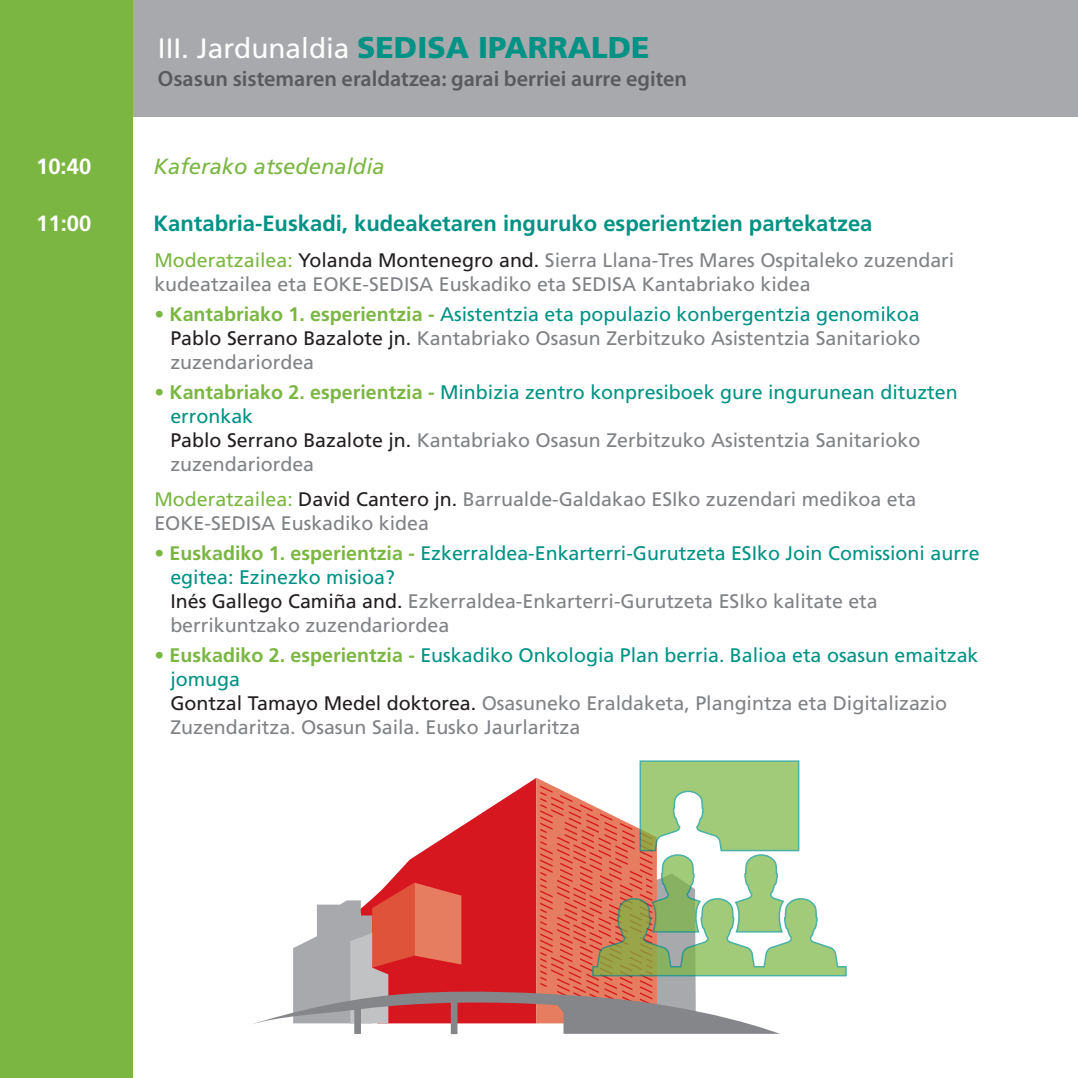
<style>
.page{position:relative;width:1078px;height:1078px;background:#fff}
.page>*{position:absolute;margin:0;border:0;box-sizing:border-box;transform-origin:0 0}
.t1{font:28px "Frutiger";color:#fff}
.t2{font:700 22px "Frutiger";color:#009284}
.t3{font:600 22px "Myriad Pro";color:#5a5a5d}
.t4{font:italic 22px "Frutiger";color:#7bb642}
.t5{font:700 22px "Frutiger";color:#fff}
.t6{font:19.6px/24px "Frutiger";color:#808285}
.t7{font:19.6px/24px "Frutiger";color:#009284}
.s1{font-weight:900;font-size:30px;color:#009284}
.s2{color:#7bb642}
.s3{color:#231f20}
.s4{font-weight:700;color:#7bb642}
.s5{color:#009284}
.s6{color:#808285}
</style>
<div class="page">
<div style="left:1px;top:0;width:1076px;height:117px;background:#a8a9ad"></div>
<div style="left:0;top:0;width:132px;height:1077px;background:#7bb642"></div>
<svg style="left:253px;top:777px;width:526px;height:256px"></svg>
<svg style="left:592px;top:760px;width:254px;height:216px"></svg>
<h1 class="t1" style="left:158px;top:31px;width:493px">III. Jardunaldia <span class="s1">SEDISA IPARRALDE</span></h1>
<p class="t3" style="left:158px;top:64px;width:530px">Osasun sistemaren eraldatzea: garai berriei aurre egiten</p>
<p class="t5" style="left:36px;top:154px;width:57px">10:40</p>
<p class="t4" style="left:153px;top:154px;width:233px">Kaferako atsedenaldia</p>
<p class="t5" style="left:36px;top:210px;width:57px">11:00</p>
<p class="t2" style="left:153px;top:210px;width:720px">Kantabria-Euskadi, kudeaketaren inguruko esperientzien partekatzea</p>
<p class="t6" style="left:154px;top:248px;width:801px"><span class="s2">Moderatzailea:</span> <span class="s3">Yolanda Montenegro and.</span> Sierra Llana-Tres Mares Ospitaleko zuzendari kudeatzailea eta EOKE-SEDISA Euskadiko eta SEDISA Kantabriako kidea</p>
<p class="t6" style="left:170px;top:302px;width:751px;text-align:justify;text-indent:-16px"><span class="s4">• Kantabriako 1. esperientzia -</span> <span class="s5">Asistentzia eta populazio konbergentzia genomikoa </span><span class="s3">Pablo Serrano Bazalote jn.</span> Kantabriako Osasun Zerbitzuko Asistentzia Sanitarioko zuzendariordea</p>
<p class="t6" style="left:170px;top:380px;width:788px;text-indent:-16px"><span class="s4">• Kantabriako 2. esperientzia -</span> <span class="s5">Minbizia zentro konpresiboek gure ingurunean dituzten erronkak<br></span><span class="s3">Pablo Serrano Bazalote jn.</span> Kantabriako Osasun Zerbitzuko Asistentzia Sanitarioko zuzendariordea</p>
<p class="t6" style="left:154px;top:487px;width:763px"><span class="s2">Moderatzailea:</span> <span class="s3">David Cantero jn.</span> Barrualde-Galdakao ESIko zuzendari medikoa eta<br>EOKE-SEDISA Euskadiko kidea</p>
<p class="t7" style="left:170px;top:541px;width:810px;text-indent:-16px"><span class="s4">• Euskadiko 1. esperientzia -</span> Ezkerraldea-Enkarterri-Gurutzeta ESIko Join Comissioni aurre egitea: Ezinezko misioa?<br><span class="s3">Inés Gallego Camiña and.</span> <span class="s6">Ezkerraldea-Enkarterri-Gurutzeta ESIko kalitate eta berrikuntzako zuzendariordea</span></p>
<p class="t6" style="left:170px;top:643px;width:809px;text-indent:-16px"><span class="s4">• Euskadiko 2. esperientzia -</span> <span class="s5">Euskadiko Onkologia Plan berria. Balioa eta osasun emaitzak jomuga<br></span><span class="s3">Gontzal Tamayo Medel doktorea.</span> Osasuneko Eraldaketa, Plangintza eta Digitalizazio Zuzendaritza. Osasun Saila. Eusko Jaurlaritza</p>
</div>
